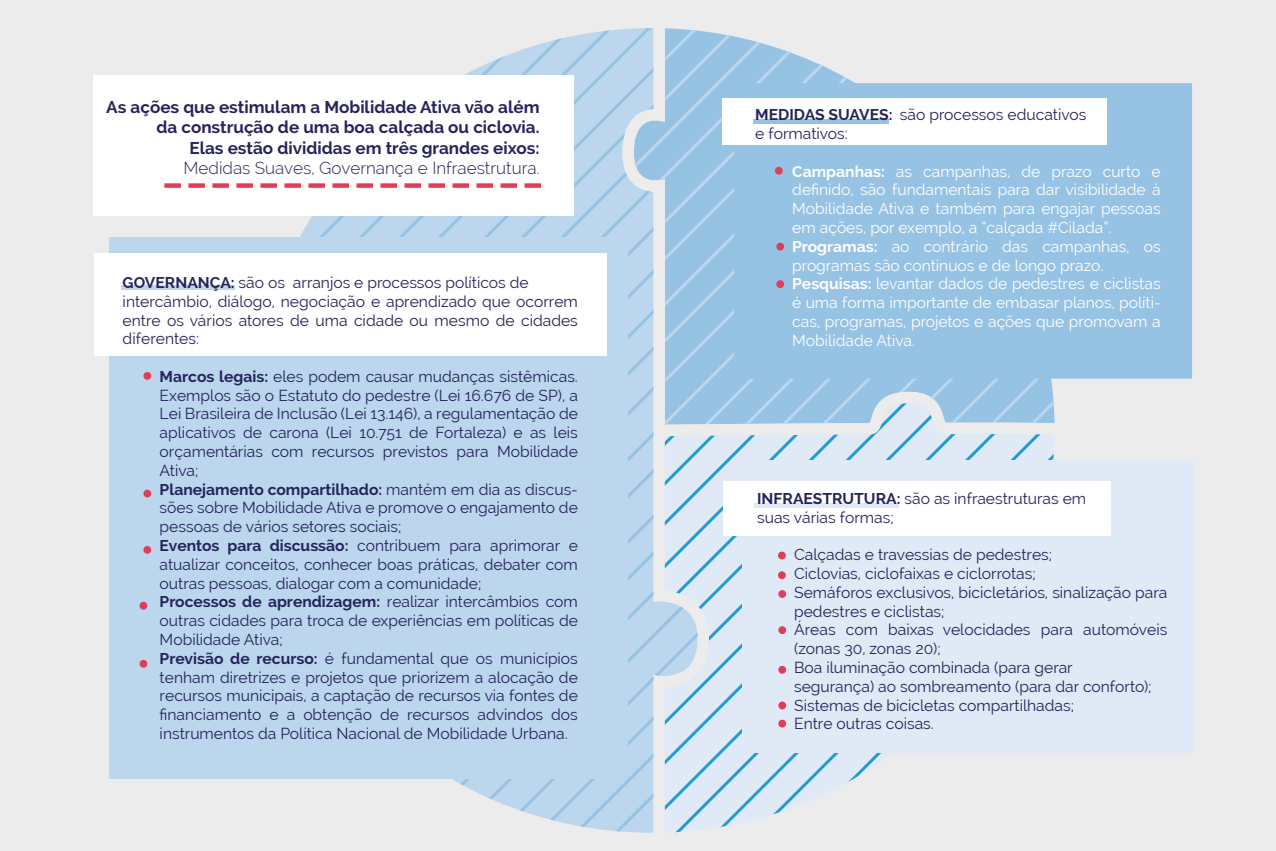
<style>
.page{position:relative;width:1276px;height:851px;background:#fff}
.page>*{position:absolute;margin:0;border:0;box-sizing:border-box;transform-origin:0 0}
.t1{font:700 17.1px/20.5px "Raleway";color:#25235b;text-align:right}
.t2{font:300 17.1px "Raleway";color:#25235b}
.t3{font:15.6px/18.8px "Raleway";color:#25235b}
.t4{font:15.6px/18.8px "Raleway";color:#fff}
.s1{font-weight:700}
</style>
<div class="page">
<div style="left:0;top:0;width:1276px;height:850px;background:#ececed"></div>
<svg style="left:470px;top:28px;width:183px;height:804px;background:#bdd6ec"></svg>
<svg style="left:634px;top:28px;width:15px;height:396px;background:#b8d3eb"></svg>
<svg style="left:649px;top:28px;width:73px;height:396px;background:#a6cae6"></svg>
<svg style="left:722px;top:34px;width:235px;height:369px"></svg>
<svg style="left:957px;top:378px;width:97px;height:25px;background:#9ac4e4"></svg>
<div style="left:93px;top:75px;width:480px;height:141px;background:#fff"></div>
<svg style="left:167px;top:28px;width:378px;height:209px"></svg>
<div style="left:109px;top:237px;width:518px;height:541px;background:#bcd6ed"></div>
<div style="left:94px;top:253px;width:513px;height:103px;background:#fff"></div>
<hr style="left:121px;top:285px;width:113px;height:4px;background:#bcd6ed">
<div style="left:143px;top:372px;width:8px;height:8px;background:#e03d56;border-radius:50%"></div>
<div style="left:143px;top:489px;width:8px;height:8px;background:#e03d56;border-radius:50%"></div>
<div style="left:143px;top:546px;width:8px;height:7px;background:#e03d56;border-radius:50%"></div>
<div style="left:139px;top:601px;width:8px;height:8px;background:#e03d56;border-radius:50%"></div>
<div style="left:140px;top:659px;width:7px;height:8px;background:#e03d56;border-radius:50%"></div>
<svg style="left:653px;top:403px;width:12px;height:429px"></svg>
<svg style="left:665px;top:403px;width:389px;height:429px"></svg>
<div style="left:734px;top:83px;width:458px;height:295px;background:#96c2e4"></div>
<div style="left:722px;top:99px;width:384px;height:46px;background:#fff"></div>
<hr style="left:754px;top:119px;width:135px;height:4px;background:#96c2e4">
<div style="left:742px;top:460px;width:450px;height:293px;background:#dfeaf6"></div>
<div style="left:723px;top:481px;width:387px;height:55px;background:#fff"></div>
<hr style="left:754px;top:503px;width:145px;height:4px;background:#dfeaf6">
<div style="left:778px;top:551px;width:8px;height:8px;background:#e03d56;border-radius:50%"></div>
<div style="left:778px;top:571px;width:8px;height:8px;background:#e03d56;border-radius:50%"></div>
<div style="left:778px;top:590px;width:8px;height:8px;background:#e03d56;border-radius:50%"></div>
<div style="left:778px;top:626px;width:8px;height:8px;background:#e03d56;border-radius:50%"></div>
<div style="left:778px;top:665px;width:8px;height:8px;background:#e03d56;border-radius:50%"></div>
<div style="left:778px;top:719px;width:8px;height:8px;background:#e03d56;border-radius:50%"></div>
<div style="left:778px;top:701px;width:8px;height:8px;background:#e03d56;border-radius:50%"></div>
<div style="left:775px;top:167px;width:7px;height:8px;background:#e03d56;border-radius:50%"></div>
<div style="left:776px;top:243px;width:8px;height:7px;background:#e03d56;border-radius:50%"></div>
<div style="left:776px;top:280px;width:8px;height:8px;background:#e03d56;border-radius:50%"></div>
<p class="t1" style="left:106px;top:96px;width:435px">As ações que estimulam a Mobilidade Ativa vão além da construção de uma boa calçada ou ciclovia.<br>Elas estão divididas em três grandes eixos:</p>
<p class="t2" style="left:183px;top:158px;width:358px">Medidas Suaves, Governança e Infraestrutura.</p>
<p class="t3" style="left:123px;top:273px;width:457px"><span class="s1">GOVERNANÇA:</span> são os arranjos e processos políticos de intercâmbio, diálogo, negociação e aprendizado que ocorrem entre os vários atores de uma cidade ou mesmo de cidades diferentes:</p>
<p class="t3" style="left:160px;top:367px;width:420px"><span class="s1">Marcos legais:</span> eles podem causar mudanças sistêmicas.<br>Exemplos são o Estatuto do pedestre (Lei 16.676 de SP), a Lei Brasileira de Inclusão (Lei 13.146), a regulamentação de aplicativos de carona (Lei 10.751 de Fortaleza) e as leis orçamentárias com recursos previstos para Mobilidade Ativa;<br><span class="s1">Planejamento compartilhado:</span> mantém em dia as discus&shy;sões sobre Mobilidade Ativa e promove o engajamento de pessoas de vários setores sociais;<br><span class="s1">Eventos para discussão:</span> contribuem para aprimorar e atualizar conceitos, conhecer boas práticas, debater com outras pessoas, dialogar com a comunidade;<br><span class="s1">Processos de aprendizagem:</span> realizar intercâmbios com outras cidades para troca de experiências em políticas de Mobilidade Ativa;<br><span class="s1">Previsão de recurso:</span> é fundamental que os municípios tenham diretrizes e projetos que priorizem a alocação de recursos municipais, a captação de recursos via fontes de financiamento e a obtenção de recursos advindos dos instrumentos da Política Nacional de Mobilidade Urbana.</p>
<p class="t3" style="left:755px;top:105px;width:332px"><span class="s1">MEDIDAS SUAVES:</span> são processos educativos e formativos:</p>
<p class="t4" style="left:792px;top:162px;width:370px"><span class="s1">Campanhas:</span> as campanhas, de prazo curto e definido, são fundamentais para dar visibilidade à Mobilidade Ativa e também para engajar pessoas em ações, por exemplo, a “calçada #Cilada”.<br><span class="s1">Programas:</span> ao contrário das campanhas, os programas são contínuos e de longo prazo.<br><span class="s1">Pesquisas:</span> levantar dados de pedestres e ciclistas é uma forma importante de embasar planos, políti&shy;cas, programas, projetos e ações que promovam a Mobilidade Ativa.</p>
<p class="t3" style="left:757px;top:489px;width:331px"><span class="s1">INFRAESTRUTURA:</span> são as infraestruturas em suas várias formas;</p>
<p class="t3" style="left:794px;top:545px;width:375px">Calçadas e travessias de pedestres;<br>Ciclovias, ciclofaixas e ciclorrotas;<br>Semáforos exclusivos, bicicletários, sinalização para pedestres e ciclistas;<br>Áreas com baixas velocidades para automóveis (zonas 30, zonas 20);<br>Boa iluminação combinada (para gerar<br>segurança) ao sombreamento (para dar conforto); Sistemas de bicicletas compartilhadas;<br>Entre outras coisas.</p>
</div>
